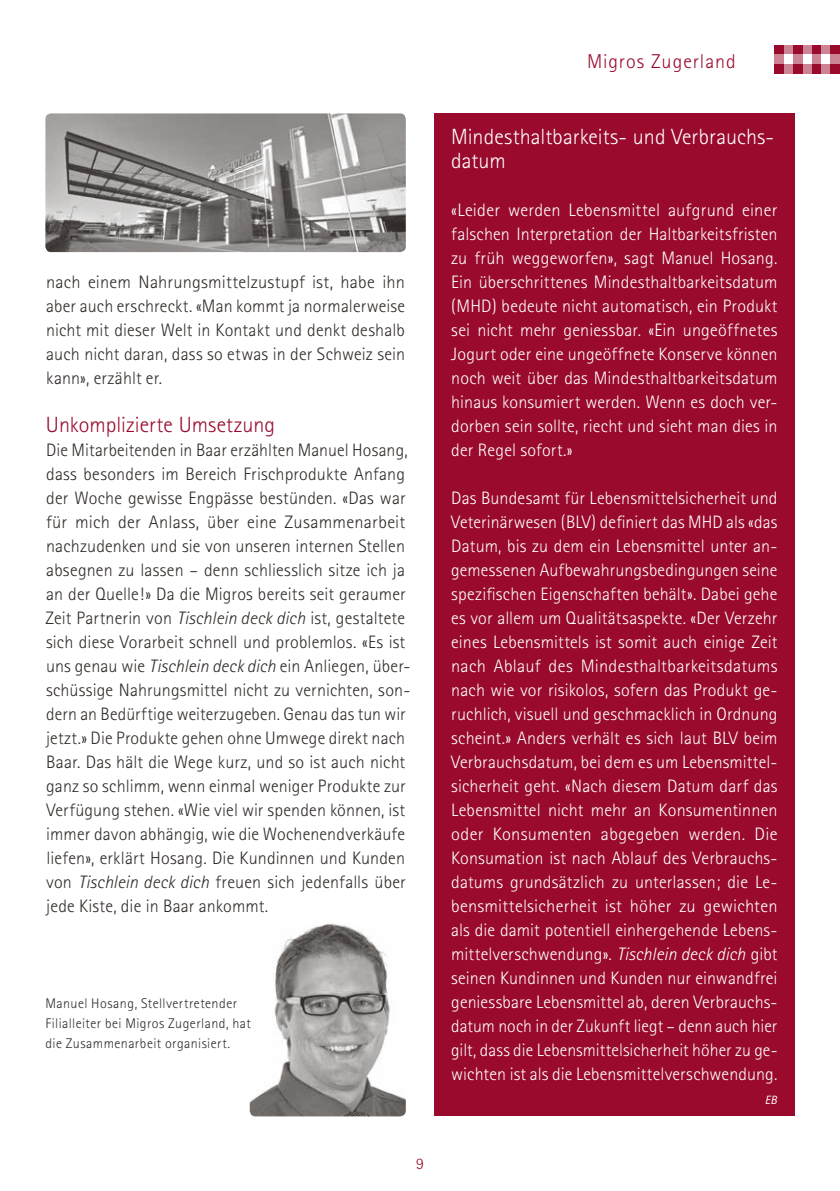
<style>
.page{position:relative;width:840px;height:1191px;background:#fff}
.page>*{position:absolute;margin:0;border:0;box-sizing:border-box;transform-origin:0 0}
.t1{font:300 22px/24px "AT Rotis Sans Serif";letter-spacing:.005em;color:#fff}
.t2{font:300 22px "AT Rotis Sans Serif";color:#990a2c}
.t3{font:300 20px "AT Rotis Sans Serif";letter-spacing:.045em;color:#990a2c}
.t4{font:300 18px/24px "AT Rotis Sans Serif";letter-spacing:.005em;color:#fff;text-align:justify}
.t5{font:300 18px/24px "AT Rotis Sans Serif";letter-spacing:.005em;color:#2f2b28;text-align:justify}
.t6{font:300 16px "AT Rotis Sans Serif";color:#990a2c}
.t7{font:300 14px/20px "AT Rotis Sans Serif";letter-spacing:.03em;color:#2f2b28}
.t8{font:italic 12px "AT Rotis Sans Serif";color:#fff}
.s1{font-style:italic}
</style>
<div class="page">
<div style="left:802px;top:45px;width:9px;height:10px;background:#cc8495"></div>
<div style="left:774px;top:45px;width:9px;height:10px;background:#990a2c"></div>
<div style="left:811px;top:45px;width:9px;height:10px;background:#990a2c"></div>
<div style="left:774px;top:55px;width:9px;height:9px;background:#cc8495"></div>
<div style="left:811px;top:55px;width:9px;height:9px;background:#cc8495"></div>
<div style="left:783px;top:45px;width:9px;height:10px;background:#cc8495"></div>
<div style="left:820px;top:45px;width:10px;height:10px;background:#cc8495"></div>
<div style="left:792px;top:45px;width:10px;height:10px;background:#990a2c"></div>
<div style="left:830px;top:45px;width:9px;height:10px;background:#990a2c"></div>
<div style="left:792px;top:55px;width:10px;height:9px;background:#cc8495"></div>
<div style="left:830px;top:55px;width:9px;height:9px;background:#cc8495"></div>
<div style="left:802px;top:64px;width:9px;height:9px;background:#cc8495"></div>
<div style="left:774px;top:64px;width:9px;height:9px;background:#990a2c"></div>
<div style="left:811px;top:64px;width:9px;height:9px;background:#990a2c"></div>
<div style="left:783px;top:64px;width:9px;height:9px;background:#cc8495"></div>
<div style="left:820px;top:64px;width:10px;height:9px;background:#cc8495"></div>
<div style="left:792px;top:64px;width:10px;height:9px;background:#990a2c"></div>
<div style="left:830px;top:64px;width:9px;height:9px;background:#990a2c"></div>
<img style="left:249px;top:923px;width:156px;height:193px">
<div style="left:434px;top:113px;width:360px;height:1003px;background:#990a2c"></div>
<img style="left:45px;top:113px;width:360px;height:139px">
<p class="t5" style="left:46px;top:270px;width:360px">nach einem Nahrungsmittelzustupf ist, habe ihn aber auch erschreckt. «Man kommt ja normalerweise nicht mit dieser Welt in Kontakt und denkt deshalb auch nicht daran, dass so etwas in der Schweiz sein kann», erzählt er.</p>
<p class="t2" style="left:46px;top:412px;width:230px">Unkomplizierte Umsetzung</p>
<p class="t5" style="left:45px;top:438px;width:366px;text-align:left">Die Mitarbeitenden in Baar erzählten Manuel Hosang, dass besonders im Bereich Frischprodukte Anfang der Woche gewisse Engpässe bestünden. «Das war für mich der Anlass, über eine Zusammenarbeit nachzudenken und sie von unseren internen Stellen absegnen zu lassen – denn schliesslich sitze ich ja an der Quelle!» Da die Migros bereits seit geraumer Zeit Partnerin von <span class="s1">Tischlein deck dich</span> ist, gestaltete sich diese Vorarbeit schnell und problemlos. «Es ist uns genau wie <span class="s1">Tischlein deck dich</span> ein Anliegen, über&shy;schüssige Nahrungsmittel nicht zu vernichten, son&shy;dern an Bedürftige weiterzugeben. Genau das tun wir jetzt.» Die Produkte gehen ohne Umwege direkt nach Baar. Das hält die Wege kurz, und so ist auch nicht ganz so schlimm, wenn einmal weniger Produkte zur Verfügung stehen. «Wie viel wir spenden können, ist immer davon abhängig, wie die Wochenendverkäufe liefen», erklärt Hosang. Die Kundinnen und Kunden von <span class="s1">Tischlein deck dich</span> freuen sich jedenfalls über jede Kiste, die in Baar ankommt.</p>
<p class="t7" style="left:45px;top:993px;width:207px">Manuel Hosang, Stellvertretender<br>Filialleiter bei Migros Zugerland, hat die Zusammenarbeit organisiert.</p>
<p class="t6" style="left:416px;top:1154px;width:9px">9</p>
<p class="t3" style="left:586px;top:50px;width:150px">Migros Zugerland</p>
<p class="t1" style="left:451px;top:125px;width:324px">Mindesthaltbarkeits- und Verbrauchs&shy;datum</p>
<p class="t4" style="left:451px;top:198px;width:328px">«Leider werden Lebensmittel aufgrund einer falschen Interpretation der Haltbarkeitsfristen zu früh weggeworfen», sagt Manuel Hosang.<br>Ein überschrittenes Mindesthaltbarkeitsdatum (MHD) bedeute nicht automatisch, ein Produkt sei nicht mehr geniessbar. «Ein ungeöffnetes Jogurt oder eine ungeöffnete Konserve können noch weit über das Mindesthaltbarkeitsdatum hinaus konsumiert werden. Wenn es doch ver&shy;dorben sein sollte, riecht und sieht man dies in der Regel sofort.»</p>
<p class="t4" style="left:451px;top:486px;width:328px">Das Bundesamt für Lebensmittelsicherheit und Veterinärwesen (BLV) definiert das MHD als «das Datum, bis zu dem ein Lebensmittel unter an&shy;gemessenen Aufbewahrungsbedingungen seine spezifischen Eigenschaften behält». Dabei gehe es vor allem um Qualitätsaspekte. «Der Verzehr eines Lebensmittels ist somit auch einige Zeit nach Ablauf des Mindesthaltbarkeitsdatums nach wie vor risikolos, sofern das Produkt ge&shy;ruchlich, visuell und geschmacklich in Ordnung scheint.» Anders verhält es sich laut BLV beim Verbrauchsdatum, bei dem es um Lebensmittel&shy;sicherheit geht. «Nach diesem Datum darf das Lebensmittel nicht mehr an Konsumentinnen oder Konsumenten abgegeben werden. Die Konsumation ist nach Ablauf des Verbrauchs&shy;datums grundsätzlich zu unterlassen; die Le&shy;bensmittelsicherheit ist höher zu gewichten als die damit potentiell einhergehende Lebens&shy;mittelverschwendung». <span class="s1">Tischlein deck dich</span> gibt seinen Kundinnen und Kunden nur einwandfrei geniessbare Lebensmittel ab, deren Verbrauchs&shy;datum noch in der Zukunft liegt – denn auch hier gilt, dass die Lebensmittelsicherheit höher zu ge&shy;wichten ist als die Lebensmittelverschwendung.</p>
<p class="t8" style="left:764px;top:1093px;width:14px">EB</p>
</div>
